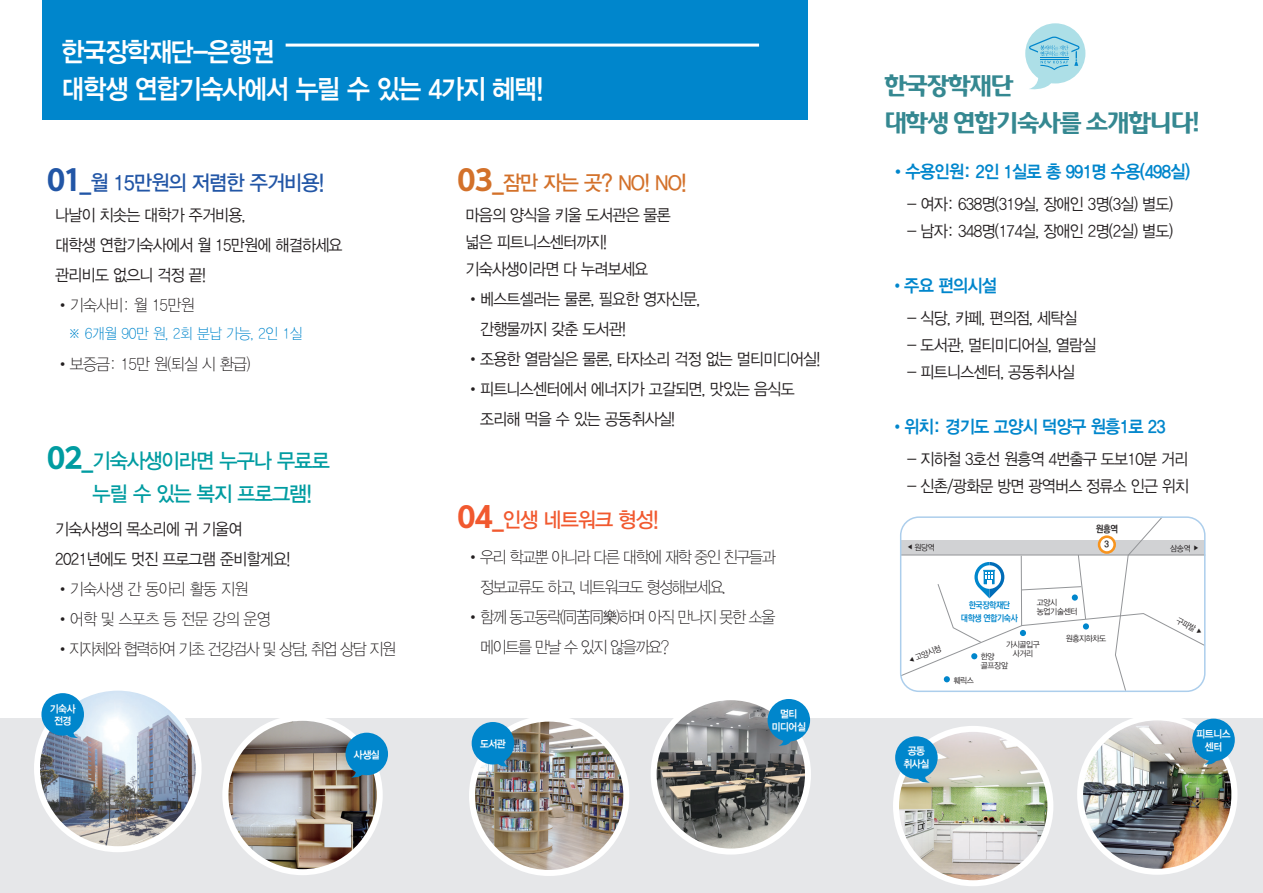
<style>
.page{position:relative;width:1263px;height:893px;background:#fff}
.page>*{position:absolute;margin:0;border:0;box-sizing:border-box;transform-origin:0 0}
.t1{font:27px "YDVYGO Std 34";letter-spacing:-.04em;color:#fff;scale:.92 1}
.t2{font:700 23.1px "Daum Semi";letter-spacing:-.08em;color:#358891}
.본문{font:21px/33px "YDVYGO Std 33";letter-spacing:-.045em;color:#009ca1;scale:.94 1}
.본문-2{font:21px "YDVYGO Std 33";letter-spacing:-.045em;color:#2256a6;scale:.94 1}
.본문-3{font:21px "YDVYGO Std 33";letter-spacing:-.045em;color:#d3712a;scale:.94 1}
.본문-4{font:21px "YDVYGO Std 33";letter-spacing:-.045em;color:#f1592f;scale:.94 1}
.본문소제목{font:18px "YDVYGO Std 34";letter-spacing:-.045em;color:#0086cc;scale:.92 1}
.본문소제목-2{font:18px "YDVYGO Std 34";letter-spacing:-.045em;color:#0086cc}
.본문-5{font:16.5px/30px "YDVYGO Std 32";letter-spacing:-.045em;color:#231f20;scale:.92 1}
.본문-6{font:16.5px/30px "YDVYGO Std 31";letter-spacing:-.085em;color:#231f20}
.본문-7{font:16.5px "YDVYGO Std 31";letter-spacing:-.045em;color:#231f20}
.별첨{font:15px "YDVYGO Std 31";letter-spacing:-.025em;color:#0086cc;scale:.92 1}
.사진내용{font:10.5px "YDVYGO Std 34";letter-spacing:-.045em;color:#fff;scale:.92 1}
.본문-8{font:700 9.6px "Ko Pub World Dotum";color:#231f20;scale:.92 1}
.본문-9{font:700 9px "Ko Pub World Dotum";letter-spacing:-.045em;color:#0086cc;scale:.92 1}
.본문-10{font:700 9px "Ko Pub World Dotum";color:#231f20;scale:.92 1}
.본문-11{font:8.4px "YDVYGO Std 32";letter-spacing:-.045em;color:#231f20;scale:.92 1}
.s1{font-family:"OTM Gothic H";font-size:30px}
.s2{font-family:"YDVYGO Std 34";font-size:24px}
.s3{font-family:"YDVYGO Std 31"}
.s4{font-family:"YDVYGO Std 11";font-size:7.05px}
</style>
<div class="page">
<div style="left:0;top:719px;width:1263px;height:174px;background:#e6e7e9"></div>
<div style="left:43px;top:0;width:765px;height:120px;background:#0086cc"></div>
<hr style="left:286px;top:44px;width:473px;height:3px;background:#fff">
<img style="left:896px;top:729px;width:154px;height:154px;border-radius:77px">
<div style="left:893px;top:726px;width:160px;height:160px;border:6px solid #fff;border-radius:50%"></div>
<img style="left:1080px;top:717px;width:154px;height:155px;border-radius:77px">
<div style="left:1077px;top:714px;width:160px;height:161px;border:6px solid #fff;border-radius:50%"></div>
<img style="left:225px;top:718px;width:155px;height:154px;border-radius:77px">
<div style="left:222px;top:715px;width:161px;height:160px;border:6px solid #fff;border-radius:50%"></div>
<img style="left:654px;top:697px;width:154px;height:154px;border-radius:77px">
<div style="left:651px;top:694px;width:160px;height:160px;border:6px solid #fff;border-radius:50%"></div>
<img style="left:472px;top:719px;width:154px;height:154px;border-radius:77px">
<div style="left:469px;top:716px;width:160px;height:160px;border:6px solid #fff;border-radius:50%"></div>
<img style="left:37px;top:688px;width:162px;height:161px;border-radius:81px">
<div style="left:34px;top:685px;width:168px;height:167px;border:6px solid #fff;border-radius:50%"></div>
<div style="left:41px;top:693px;width:43px;height:43px;background:#0086cc;border-radius:50%"></div>
<div style="left:345px;top:733px;width:43px;height:42px;background:#0086cc;border-radius:50%"></div>
<div style="left:472px;top:722px;width:42px;height:42px;background:#0086cc;border-radius:50%"></div>
<div style="left:895px;top:736px;width:43px;height:43px;background:#0086cc;border-radius:50%"></div>
<div style="left:1192px;top:719px;width:43px;height:42px;background:#0086cc;border-radius:50%"></div>
<div style="left:767px;top:699px;width:43px;height:42px;background:#0086cc;border-radius:50%"></div>
<svg style="left:900px;top:519px;width:305px;height:172px"></svg>
<div style="left:900px;top:516px;width:305px;height:176px;border:2px solid #acceec;border-radius:18px"></div>
<div style="left:1025px;top:23px;width:60px;height:60px;background:#addfe7;border-radius:50%"></div>
<svg style="left:66px;top:729px;width:12px;height:10px"></svg>
<svg style="left:497px;top:758px;width:12px;height:10px"></svg>
<svg style="left:918px;top:774px;width:12px;height:10px"></svg>
<svg style="left:351px;top:769px;width:12px;height:10px"></svg>
<svg style="left:779px;top:739px;width:12px;height:8px"></svg>
<svg style="left:1204px;top:759px;width:12px;height:7px"></svg>
<svg style="left:1029px;top:37px;width:50px;height:53px"></svg>
<p class="t1" style="left:62px;top:38px;width:232px">한국장학재단-은행권</p>
<p class="t1" style="left:62px;top:75px;width:526px">대학생 연합기숙사에서 누릴 수 있는 4가지 혜택!</p>
<p class="본문-2" style="left:47px;top:172px;width:297px"><span class="s1">01</span><span class="s2">_</span>월 15만원의 저렴한 주거비용!</p>
<p class="본문-5" style="left:55px;top:200px;width:208px">나날이 치솟는 대학가 주거비용,</p>
<p class="본문-5" style="left:55px;top:230px;width:314px">대학생 연합기숙사에서 월 15만원에 해결하세요</p>
<p class="본문-5" style="left:55px;top:260px;width:165px">관리비도 없으니 걱정 끝!</p>
<p class="본문-7" style="left:55px;top:296px;width:141px">•기숙사비: 월 15만원</p>
<p class="별첨" style="left:68px;top:326px;width:256px">※ 6개월 90만 원, 2회 분납 가능, 2인 1실</p>
<p class="본문-7" style="left:55px;top:356px;width:197px">•보증금: 15만 원(퇴실 시 환급)</p>
<p class="본문" style="left:92px;top:445px;width:254px;text-indent:-46px"><span class="s1">02</span><span class="s2">_</span>기숙사생이라면 누구나 무료로 누릴 수 있는 복지 프로그램!</p>
<p class="본문-5" style="left:55px;top:514px;width:205px">기숙사생의 목소리에 귀 기울여</p>
<p class="본문-5" style="left:55px;top:544px;width:257px">2021년에도 멋진 프로그램 준비할게요!</p>
<p class="본문-7" style="left:55px;top:580px;width:195px">•기숙사생 간 동아리 활동 지원</p>
<p class="본문-7" style="left:55px;top:610px;width:217px">•어학 및 스포츠 등 전문 강의 운영</p>
<p class="본문-6" style="left:55px;top:634px;width:342px">•지자체와 협력하여 기초 건강검사 및 상담, 취업 상담 지원</p>
<p class="사진내용" style="left:50px;top:703px;width:30px">기숙사</p>
<p class="사진내용" style="left:54px;top:715px;width:20px">전경</p>
<p class="사진내용" style="left:354px;top:749px;width:30px">사생실</p>
<p class="본문-3" style="left:457px;top:172px;width:246px"><span class="s1">03</span><span class="s2">_</span>잠만 자는 곳? NO! NO!</p>
<p class="본문-5" style="left:466px;top:200px;width:224px">마음의 양식을 키울 도서관은 물론</p>
<p class="본문-5" style="left:466px;top:227px;width:155px">넓은 피트니스센터까지!</p>
<p class="본문-5" style="left:466px;top:254px;width:200px">기숙사생이라면 다 누려보세요</p>
<p class="본문-5" style="left:480px;top:284px;width:241px;text-indent:-14px"><span class="s3">•</span>베스트셀러는 물론, 필요한 영자신문, 간행물까지 갖춘 도서관!</p>
<p class="본문-5" style="left:466px;top:344px;width:387px"><span class="s3">•</span>조용한 열람실은 물론, 타자소리 걱정 없는 멀티미디어실!</p>
<p class="본문-5" style="left:480px;top:374px;width:343px;text-indent:-14px"><span class="s3">•</span>피트니스센터에서 에너지가 고갈되면, 맛있는 음식도 조리해 먹을 수 있는 공동취사실!</p>
<p class="본문-4" style="left:457px;top:509px;width:216px"><span class="s1">04</span><span class="s2">_</span>인생 네트워크 형성!</p>
<p class="본문-6" style="left:480px;top:543px;width:297px;text-indent:-14px">•우리 학교뿐 아니라 다른 대학에 재학 중인 친구들과 정보교류도 하고, 네트워크도 형성해보세요.</p>
<p class="본문-6" style="left:480px;top:603px;width:297px;text-indent:-14px">•함께 동고동락(同苦同樂)하며 아직 만나지 못한 소울 메이트를 만날 수 있지 않을까요?</p>
<p class="사진내용" style="left:480px;top:738px;width:30px">도서관</p>
<p class="사진내용" style="left:780px;top:708px;width:20px">멀티</p>
<p class="사진내용" style="left:772px;top:722px;width:39px">미디어실</p>
<p class="t2" style="left:884px;top:72px;width:131px">한국장학재단</p>
<p class="t2" style="left:884px;top:109px;width:318px">대학생 연합기숙사를 소개합니다!</p>
<p class="본문소제목-2" style="left:890px;top:163px;width:302px">•수용인원: 2인 1실로 총 991명 수용(498실)</p>
<p class="본문-5" style="left:907px;top:189px;width:291px">- 여자: 638명(319실, 장애인 3명(3실) 별도)</p>
<p class="본문-5" style="left:907px;top:216px;width:291px">- 남자: 348명(174실, 장애인 2명(2실) 별도)</p>
<p class="본문소제목" style="left:890px;top:277px;width:118px">•주요 편의시설</p>
<p class="본문-5" style="left:907px;top:303px;width:187px">- 식당, 카페, 편의점, 세탁실</p>
<p class="본문-5" style="left:907px;top:330px;width:207px">- 도서관, 멀티미디어실, 열람실</p>
<p class="본문-5" style="left:907px;top:357px;width:184px">- 피트니스센터, 공동취사실</p>
<p class="본문소제목" style="left:890px;top:418px;width:301px">•위치: 경기도 고양시 덕양구 원흥1로 23</p>
<p class="본문-5" style="left:907px;top:444px;width:307px">- 지하철 3호선 원흥역 4번출구 도보10분 거리</p>
<p class="본문-5" style="left:907px;top:471px;width:308px">- 신촌/광화문 방면 광역버스 정류소 인근 위치</p>
<p class="본문-11" style="left:907px;top:543px;width:32px"><span class="s4">◀</span> 원당역</p>
<p class="본문-8" style="left:1096px;top:522px;width:26px">원흥역</p>
<p class="본문-10" style="left:1104px;top:538px;width:7px">3</p>
<p class="본문-11" style="left:907px;top:657px;width:39px;rotate:-22deg"><span class="s4">◀</span> 고양시청</p>
<p class="본문-9" style="left:969px;top:599px;width:47px">한국장학재단</p>
<p class="본문-9" style="left:961px;top:612px;width:64px">대학생 연합기숙사</p>
<p class="본문-11" style="left:1037px;top:598px;width:24px">고양시</p>
<p class="본문-11" style="left:1037px;top:607px;width:46px">농업기술센터</p>
<p class="본문-11" style="left:1006px;top:640px;width:38px">가시골입구</p>
<p class="본문-11" style="left:1013px;top:649px;width:24px">사거리</p>
<p class="본문-11" style="left:981px;top:652px;width:16px">한양</p>
<p class="본문-11" style="left:981px;top:661px;width:31px">골프장앞</p>
<p class="본문-11" style="left:953px;top:676px;width:24px">훼릭스</p>
<p class="본문-11" style="left:1066px;top:634px;width:46px">원흥지하차도</p>
<p class="사진내용" style="left:908px;top:745px;width:20px">공동</p>
<p class="사진내용" style="left:903px;top:759px;width:30px">취사실</p>
<p class="본문-11" style="left:1170px;top:544px;width:33px">삼송역 <span class="s4">▶</span></p>
<p class="본문-11" style="left:1179px;top:616px;width:33px;rotate:28deg">구파발 <span class="s4">▶</span></p>
<p class="사진내용" style="left:1196px;top:728px;width:39px">피트니스</p>
<p class="사진내용" style="left:1205px;top:742px;width:20px">센터</p>
</div>
